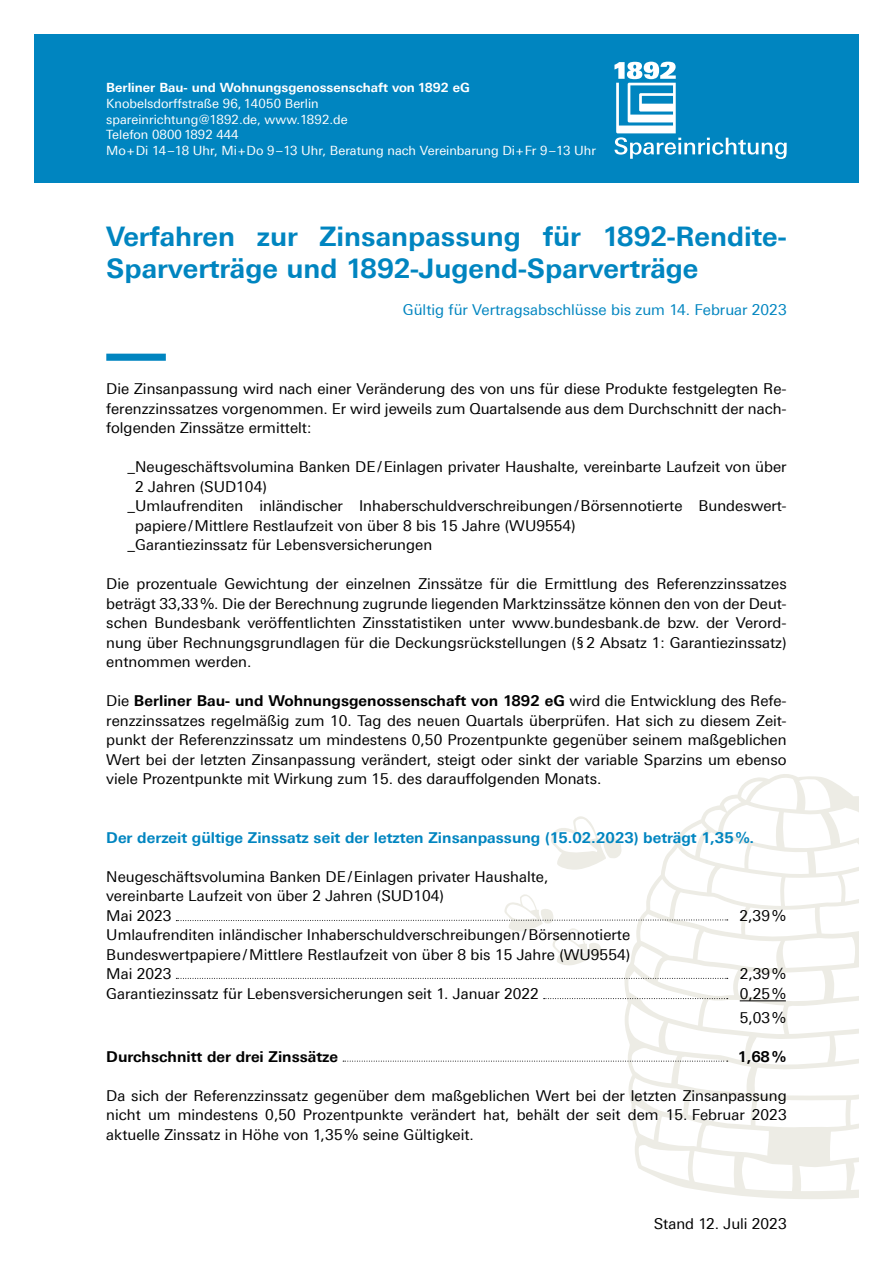
<style>
.page{position:relative;width:893px;height:1263px;background:#fff}
.page>*{position:absolute;margin:0;border:0;box-sizing:border-box;transform-origin:0 0}
.t1{font:700 27px/32.4px "Linotype Univers 630";color:#0085c0}
.t2{font:15px/19.5px "Linotype Univers 430";color:#000;text-align:justify}
.t3{font:700 15px "Linotype Univers 630";color:#000}
.t4{font:700 15px "Linotype Univers 630";color:#0085c0}
.t5{font:15px "Linotype Univers 430";color:#0085c0}
.t6{font:12.75px/15.8px "Linotype Univers 430";color:#fff}
.t7{font:700 12.75px "Linotype Univers 630";color:#fff}
.s1{font-family:"Linotype Univers 430";font-weight:400}
</style>
<div class="page">
<div style="left:34px;top:34px;width:825px;height:149px;background:#0085c0"></div>
<svg style="left:614px;top:62px;width:173px;height:97px"></svg>
<svg style="left:624px;top:774px;width:235px;height:425px"></svg>
<svg style="left:551px;top:816px;width:70px;height:54px"></svg>
<div style="left:106px;top:354px;width:60px;height:7px;background:#0085c0"></div>
<hr style="left:740px;top:1000px;width:46px;height:1px;background:#000">
<svg style="left:176px;top:893px;width:552px;height:73px"></svg>
<svg style="left:176px;top:978px;width:552px;height:1px"></svg>
<svg style="left:544px;top:998px;width:184px;height:1px"></svg>
<svg style="left:343px;top:1061px;width:385px;height:1px"></svg>
<p class="t7" style="left:106px;top:80px;width:365px">Berliner Bau- und Wohnungsgenossenschaft von 1892 eG</p>
<p class="t6" style="left:106px;top:96px;width:491px">Knobelsdorffstraße 96, 14050 Berlin<br>spareinrichtung@1892.de, www.1892.de<br>Telefon 0800 1892 444<br>Mo+Di 14–18 Uhr, Mi+Do 9–13 Uhr, Beratung nach Vereinbarung Di+Fr 9–13 Uhr</p>
<h1 class="t1" style="left:106px;top:220px;width:682px">Verfahren zur Zinsanpassung für 1892-Rendite-<br>Sparverträge und 1892-Jugend-Sparverträge</h1>
<p class="t5" style="left:403px;top:301px;width:385px">Gültig für Vertragsabschlüsse bis zum 14. Februar 2023</p>
<p class="t2" style="left:106px;top:379px;width:682px">Die Zinsanpassung wird nach einer Veränderung des von uns für diese Produkte festgelegten Re&shy;ferenzzinssatzes vorgenommen. Er wird jeweils zum Quartalsende aus dem Durchschnitt der nach&shy;folgenden Zinssätze ermittelt:</p>
<p class="t2" style="left:128px;top:457px;width:661px">_Neugeschäftsvolumina Banken DE/Einlagen privater Haushalte, vereinbarte Laufzeit von über</p>
<p class="t2" style="left:135px;top:477px;width:133px">2 Jahren (SUD104)</p>
<p class="t2" style="left:128px;top:496px;width:661px">_Umlaufrenditen inländischer Inhaberschuldverschreibungen/Börsennotierte Bundeswert-</p>
<p class="t2" style="left:135px;top:516px;width:442px">papiere/Mittlere Restlaufzeit von über 8 bis 15 Jahre (WU9554)</p>
<p class="t2" style="left:128px;top:535px;width:306px">_Garantiezinssatz für Lebensversicherungen</p>
<p class="t2" style="left:106px;top:574px;width:682px">Die prozentuale Gewichtung der einzelnen Zinssätze für die Ermittlung des Referenzzinssatzes beträgt 33,33%. Die der Berechnung zugrunde liegenden Marktzinssätze können den von der Deut&shy;schen Bundesbank veröffentlichten Zinsstatistiken unter www.bundesbank.de bzw. der Verord&shy;nung über Rechnungsgrundlagen für die Deckungsrückstellungen (§2 Absatz 1: Garantiezinssatz) entnommen werden.</p>
<p class="t3" style="left:106px;top:692px;width:682px"><span class="s1">Die</span> Berliner Bau- und Wohnungsgenossenschaft von 1892 eG <span class="s1">wird die Entwicklung des Refe-</span></p>
<p class="t2" style="left:106px;top:711px;width:682px">renzzinssatzes regelmäßig zum 10. Tag des neuen Quartals überprüfen. Hat sich zu diesem Zeit&shy;punkt der Referenzzinssatz um mindestens 0,50 Prozentpunkte gegenüber seinem maßgeblichen Wert bei der letzten Zinsanpassung verändert, steigt oder sinkt der variable Sparzins um ebenso viele Prozentpunkte mit Wirkung zum 15. des darauffolgenden Monats.</p>
<p class="t4" style="left:106px;top:829px;width:649px">Der derzeit gültige Zinssatz seit der letzten Zinsanpassung (15.02.2023) beträgt 1,35%.</p>
<p class="t2" style="left:106px;top:867px;width:444px;text-align:left">Neugeschäftsvolumina Banken DE/Einlagen privater Haushalte, vereinbarte Laufzeit von über 2 Jahren (SUD104)<br>Mai 2023</p>
<p class="t2" style="left:740px;top:906px;width:48px">2,39%</p>
<p class="t2" style="left:106px;top:925px;width:525px">Umlaufrenditen inländischer Inhaberschuldverschreibungen/Börsennotierte Bundeswertpapiere/Mittlere Restlaufzeit von über 8 bis 15 Jahre (WU9554)<br>Mai 2023</p>
<p class="t2" style="left:740px;top:964px;width:48px">2,39%</p>
<p class="t2" style="left:106px;top:984px;width:434px">Garantiezinssatz für Lebensversicherungen seit 1. Januar 2022</p>
<p class="t2" style="left:740px;top:982px;width:48px;line-height:23.7px">0,25%<br>5,03%</p>
<p class="t3" style="left:106px;top:1047px;width:233px">Durchschnitt der drei Zinssätze</p>
<p class="t3" style="left:738px;top:1047px;width:50px">1,68%</p>
<p class="t2" style="left:106px;top:1086px;width:682px">Da sich der Referenzzinssatz gegenüber dem maßgeblichen Wert bei der letzten Zinsanpassung nicht um mindestens 0,50 Prozentpunkte verändert hat, behält der seit dem 15. Februar 2023 aktuelle Zinssatz in Höhe von 1,35% seine Gültigkeit.</p>
<p class="t2" style="left:654px;top:1214px;width:134px">Stand 12. Juli 2023</p>
</div>
